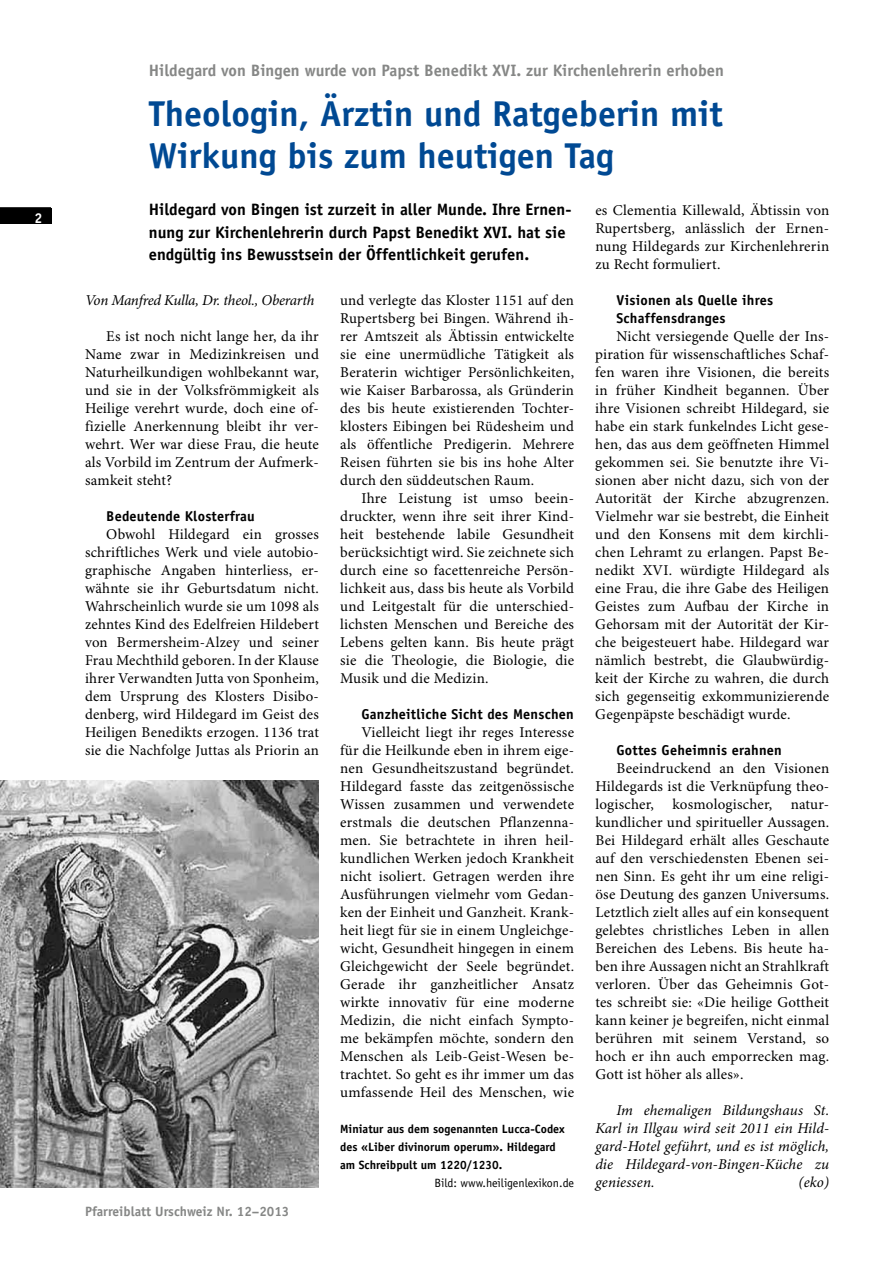
<style>
.page{position:relative;width:893px;height:1263px;background:#fff}
.page>*{position:absolute;margin:0;border:0;box-sizing:border-box;transform-origin:0 0}
.t1{font:700 36px/42px "Officina Sans Std";color:#004993}
.t2{font:700 16.5px/22.5px "Officina Sans Std";color:#000}
.t3{font:700 16.5px "Officina Sans Std";color:#868786}
.t4{font:15px/18px "Minion Pro";letter-spacing:.015em;color:#000;text-align:justify}
.t5{font:italic 15px/18px "Minion Pro";color:#000;text-align:justify}
.t6{font:italic 15px "Minion Pro";letter-spacing:-.02em;color:#000}
.t7{font:700 14.25px/18px "Officina Sans Std";letter-spacing:.015em;color:#000}
.t8{font:700 14.25px "Officina Sans Std";color:#fff}
.t9{font:700 13.5px "Officina Sans Std";color:#868786}
.t10{font:700 12px/18px "Officina Sans Std";color:#000}
.t11{font:12px "Officina Sans Std";color:#000}
</style>
<div class="page">
<div style="left:0;top:208px;width:51px;height:16px;background:#000"></div>
<hr style="left:0;top:207px;width:51px;height:2px;background:#000">
<img style="left:0;top:781px;width:319px;height:406px">
<p class="t8" style="left:35px;top:209px;width:9px">2</p>
<p class="t3" style="left:149px;top:60px;width:577px">Hildegard von Bingen wurde von Papst Benedikt XVI. zur Kirchenlehrerin erhoben</p>
<h1 class="t1" style="left:149px;top:93px;width:575px">Theologin, Ärztin und Ratgeberin mit<br>Wirkung bis zum heutigen Tag</h1>
<p class="t2" style="left:149px;top:198px;width:424px">Hildegard von Bingen ist zurzeit in aller Munde. Ihre Ernen&shy;nung zur Kirchenlehrerin durch Papst Benedikt XVI. hat sie endgültig ins Bewusstsein der Öffentlichkeit gerufen.</p>
<p class="t6" style="left:85px;top:291px;width:231px">Von Manfred Kulla, Dr. theol., Oberarth</p>
<p class="t4" style="left:85px;top:328px;width:235px;text-indent:21px">Es ist noch nicht lange her, da ihr Name zwar in Medizinkreisen und Naturheilkundigen wohlbekannt war, und sie in der Volksfrömmigkeit als Heilige verehrt wurde, doch eine of&shy;fizielle Anerkennung bleibt ihr ver&shy;wehrt. Wer war diese Frau, die heute als Vorbild im Zentrum der Aufmerk&shy;samkeit steht?</p>
<p class="t7" style="left:106px;top:507px;width:150px">Bedeutende Klosterfrau</p>
<p class="t4" style="left:85px;top:526px;width:235px;text-indent:21px">Obwohl Hildegard ein grosses schriftliches Werk und viele autobio&shy;graphische Angaben hinterliess, er&shy;wähnte sie ihr Geburtsdatum nicht.<br>Wahrscheinlich wurde sie um 1098 als zehntes Kind des Edelfreien Hildebert von Bermersheim-Alzey und seiner Frau Mechthild geboren. In der Klause ihrer Verwandten Jutta von Sponheim, dem Ursprung des Klosters Disibo&shy;denberg, wird Hildegard im Geist des Heiligen Benedikts erzogen. 1136 trat sie die Nachfolge Juttas als Priorin an</p>
<p class="t9" style="left:85px;top:1203px;width:206px">Pfarreiblatt Urschweiz N r. 12–2013</p>
<p class="t4" style="left:340px;top:292px;width:235px">und verlegte das Kloster 1151 auf den Rupertsberg bei Bingen. Während ih&shy;rer Amtszeit als Äbtissin entwickelte sie eine unermüdliche Tätigkeit als Beraterin wichtiger Persönlichkeiten, wie Kaiser Barbarossa, als Gründerin des bis heute existierenden Tochter&shy;klosters Eibingen bei Rüdesheim und als öffentliche Predigerin. Mehrere Reisen führten sie bis ins hohe Alter durch den süddeutschen Raum.</p>
<p class="t4" style="left:340px;top:490px;width:235px;text-indent:21px">Ihre Leistung ist umso beein&shy;druckter, wenn ihre seit ihrer Kind&shy;heit bestehende labile Gesundheit berücksichtigt wird. Sie zeichnete sich durch eine so facettenreiche Persön&shy;lichkeit aus, dass bis heute als Vorbild und Leitgestalt für die unterschied&shy;lichsten Menschen und Bereiche des Lebens gelten kann. Bis heute prägt sie die Theologie, die Biologie, die Musik und die Medizin.</p>
<p class="t7" style="left:361px;top:705px;width:214px">Ganzheitliche Sicht des Menschen</p>
<p class="t4" style="left:340px;top:724px;width:235px;text-indent:21px">Vielleicht liegt ihr reges Interesse für die Heilkunde eben in ihrem eige&shy;nen Gesundheitszustand begründet.<br>Hildegard fasste das zeitgenössische Wissen zusammen und verwendete erstmals die deutschen Pflanzenna&shy;men. Sie betrachtete in ihren heil&shy;kundlichen Werken jedoch Krankheit nicht isoliert. Getragen werden ihre Ausführungen vielmehr vom Gedan&shy;ken der Einheit und Ganzheit. Krank&shy;heit liegt für sie in einem Ungleichge&shy;wicht, Gesundheit hingegen in einem Gleichgewicht der Seele begründet.<br>Gerade ihr ganzheitlicher Ansatz wirkte innovativ für eine moderne Medizin, die nicht einfach Sympto&shy;me bekämpfen möchte, sondern den Menschen als Leib-Geist-Wesen be&shy;trachtet. So geht es ihr immer um das umfassende Heil des Menschen, wie</p>
<p class="t10" style="left:340px;top:1120px;width:226px">Miniatur aus dem sogenannten Lucca-Codex des «Liber divinorum operum». Hildegard am Schreibpult um 1220/1230.</p>
<p class="t11" style="left:434px;top:1176px;width:141px">Bild: www.heiligenlexikon.de</p>
<p class="t4" style="left:595px;top:202px;width:235px">es Clementia Killewald, Äbtissin von Rupertsberg, anlässlich der Ernen&shy;nung Hildegards zur Kirchenlehrerin zu Recht formuliert.</p>
<p class="t7" style="left:617px;top:291px;width:158px">Visionen als Quelle ihres -Schaffensdranges</p>
<p class="t4" style="left:595px;top:328px;width:235px;text-indent:21px">Nicht versiegende Quelle der Ins&shy;piration für wissenschaftliches Schaf&shy;fen waren ihre Visionen, die bereits in früher Kindheit begannen. Über ihre Visionen schreibt Hildegard, sie habe ein stark funkelndes Licht gese&shy;hen, das aus dem geöffneten Himmel gekommen sei. Sie benutzte ihre Vi&shy;sionen aber nicht dazu, sich von der Autorität der Kirche abzugrenzen.<br>Vielmehr war sie bestrebt, die Einheit und den Konsens mit dem kirchli&shy;chen Lehramt zu erlangen. Papst Be&shy;nedikt XVI. würdigte Hildegard als eine Frau, die ihre Gabe des Heiligen Geistes zum Aufbau der Kirche in Gehorsam mit der Autorität der Kir&shy;che beigesteuert habe. Hildegard war nämlich bestrebt, die Glaubwürdig&shy;keit der Kirche zu wahren, die durch sich gegenseitig exkommunizierende Gegenpäpste beschädigt wurde.</p>
<p class="t7" style="left:617px;top:741px;width:167px">Gottes Geheimnis erahnen</p>
<p class="t4" style="left:595px;top:760px;width:235px;text-indent:21px">Beeindruckend an den Visionen Hildegards ist die Verknüpfung theo&shy;logischer, kosmologischer, natur&shy;kundlicher und spiritueller Aussagen.<br>Bei Hildegard erhält alles Geschaute auf den verschiedensten Ebenen sei&shy;nen Sinn. Es geht ihr um eine religi&shy;öse Deutung des ganzen Universums.<br>Letztlich zielt alles auf ein konsequent gelebtes christliches Leben in allen Bereichen des Lebens. Bis heute ha&shy;ben ihre Aussagen nicht an Strahlkraft verloren. Über das Geheimnis Got&shy;tes schreibt sie: «Die heilige Gottheit kann keiner je begreifen, nicht einmal berühren mit seinem Verstand, so hoch er ihn auch emporrecken mag.<br>Gott ist höher als alles».</p>
<p class="t5" style="left:595px;top:1102px;width:235px;text-indent:21px">Im ehemaligen Bildungshaus St.<br>Karl in Illgau wird seit 2011 ein Hild&shy;gard-Hotel geführt, und es ist möglich, die Hildegard-von-Bingen-Küche zu geniessen.</p>
<p class="t5" style="left:798px;top:1174px;width:32px">(eko)</p>
</div>
